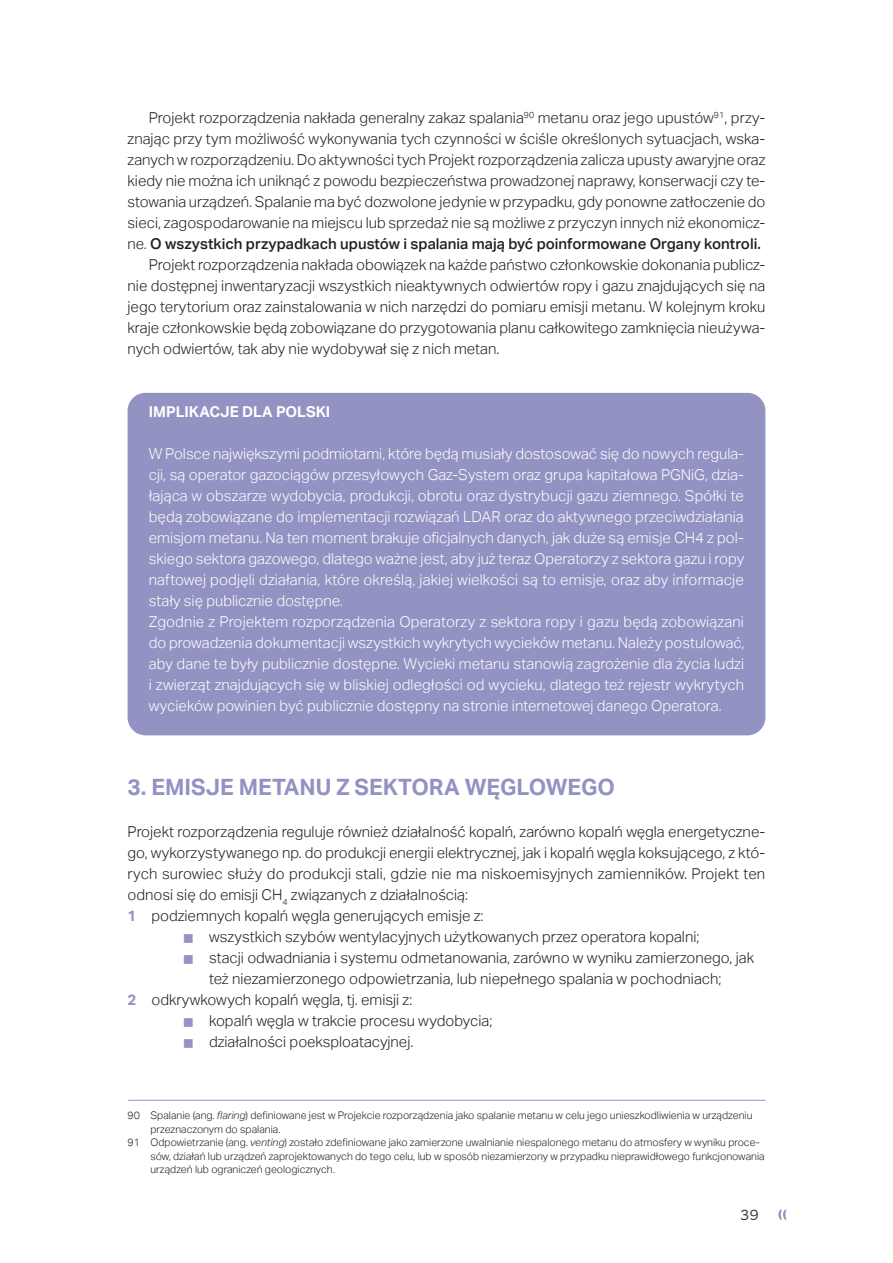
<style>
.page{position:relative;width:893px;height:1263px;background:#fff}
.page>*{position:absolute;margin:0;border:0;box-sizing:border-box;transform-origin:0 0}
.TYTULIK{font:700 22.5px "Aktiv Grotesk";color:#9292c3}
._01_BODY_TEXT{font:300 15px/21px "Aktiv Grotesk";color:#231f20;text-align:justify}
._01_BODY_TEXT-2{font:300 15px/21px "Aktiv Grotesk";color:#fff;text-align:justify}
._01_TEXT_AKAPIT{font:300 15px/21px "Aktiv Grotesk";color:#231f20;text-align:justify}
.TYTUŁ_1_1_1{font:700 15px "Aktiv Grotesk";color:#fff}
.t1{font:300 15px "Merge";color:#334149}
.PRZYPIS{font:300 10.5px/13.5px "Aktiv Grotesk";color:#231f20}
.s1{font-weight:500}
.s2{font-weight:700;color:#9292c3}
.s3{font-style:italic}
</style>
<div class="page">
<svg style="left:778px;top:1209px;width:9px;height:11px"></svg>
<hr style="left:128px;top:1100px;width:637px;height:1px;background:#9292c3">
<div style="left:128px;top:393px;width:637px;height:342px;background:#9292c3;border-radius:18px"></div>
<p class="_01_BODY_TEXT" style="left:128px;top:107px;width:639px;text-indent:21px">Projekt rozporządzenia nakłada generalny zakaz spalania<sup>90</sup> metanu oraz jego upustów<sup>91</sup>, przy&shy;znając przy tym możliwość wykonywania tych czynności w ściśle określonych sytuacjach, wska&shy;zanych w rozporządzeniu. Do aktywności tych Projekt rozporządzenia zalicza upusty awaryjne oraz kiedy nie można ich uniknąć z powodu bezpieczeństwa prowadzonej naprawy, konserwacji czy te&shy;stowania urządzeń. Spalanie ma być dozwolone jedynie w przypadku, gdy ponowne zatłoczenie do sieci, zagospodarowanie na miejscu lub sprzedaż nie są możliwe z przyczyn innych niż ekonomicz&shy;ne. <span class="s1">O wszystkich przypadkach upustów i spalania mają być poinformowane Organy kontroli.</span></p>
<p class="_01_BODY_TEXT" style="left:128px;top:254px;width:639px;text-indent:21px">Projekt rozporządzenia nakłada obowiązek na każde państwo członkowskie dokonania publicz&shy;nie dostępnej inwentaryzacji wszystkich nieaktywnych odwiertów ropy i gazu znajdujących się na jego terytorium oraz zainstalowania w nich narzędzi do pomiaru emisji metanu. W kolejnym kroku kraje członkowskie będą zobowiązane do przygotowania planu całkowitego zamknięcia nieużywa&shy;nych odwiertów, tak aby nie wydobywał się z nich metan.</p>
<p class="TYTUŁ_1_1_1" style="left:149px;top:403px;width:183px">IMPLIKACJE DLA POLSKI</p>
<p class="_01_BODY_TEXT-2" style="left:149px;top:443px;width:597px">W Polsce największymi podmiotami, które będą musiały dostosować się do nowych regula&shy;cji, są operator gazociągów przesyłowych Gaz-System oraz grupa kapitałowa PGNiG, dzia&shy;łająca w obszarze wydobycia, produkcji, obrotu oraz dystrybucji gazu ziemnego. Spółki te będą zobowiązane do implementacji rozwiązań LDAR oraz do aktywnego przeciwdziałania emisjom metanu. Na ten moment brakuje oficjalnych danych, jak duże są emisje CH4 z pol&shy;skiego sektora gazowego, dlatego ważne jest, aby już teraz Operatorzy z sektora gazu i ropy naftowej podjęli działania, które określą, jakiej wielkości są to emisje, oraz aby informacje stały się publicznie dostępne.</p>
<p class="_01_BODY_TEXT-2" style="left:149px;top:611px;width:597px">Zgodnie z Projektem rozporządzenia Operatorzy z sektora ropy i gazu będą zobowiązani do prowadzenia dokumentacji wszystkich wykrytych wycieków metanu. Należy postulować, aby dane te były publicznie dostępne. Wycieki metanu stanowią zagrożenie dla życia ludzi i zwierząt znajdujących się w bliskiej odległości od wycieku, dlatego też rejestr wykrytych wycieków powinien być publicznie dostępny na stronie internetowej danego Operatora.</p>
<p class="TYTULIK" style="left:128px;top:774px;width:489px">3. EMISJE METANU Z SEKTORA WĘGLOWEGO</p>
<p class="_01_TEXT_AKAPIT" style="left:128px;top:821px;width:639px">Projekt rozporządzenia reguluje również działalność kopalń, zarówno kopalń węgla energetyczne&shy;go, wykorzystywanego np. do produkcji energii elektrycznej, jak i kopalń węgla koksującego, z któ&shy;rych surowiec służy do produkcji stali, gdzie nie ma niskoemisyjnych zamienników. Projekt ten odnosi się do emisji CH<sub>4</sub> związanych z działalnością:</p>
<p class="_01_TEXT_AKAPIT" style="left:128px;top:905px;width:357px"><span class="s2">1</span> podziemnych kopalń węgla generujących emisje z:</p>
<p class="_01_BODY_TEXT" style="left:209px;top:926px;width:492px">wszystkich szybów wentylacyjnych użytkowanych przez operatora kopalni;</p>
<p class="_01_BODY_TEXT" style="left:209px;top:947px;width:547px">stacji odwadniania i systemu odmetanowania, zarówno w wyniku zamierzonego, jak też niezamierzonego odpowietrzania, lub niepełnego spalania w pochodniach;</p>
<p class="_01_TEXT_AKAPIT" style="left:128px;top:989px;width:286px"><span class="s2">2</span> odkrywkowych kopalń węgla, tj. emisji z:</p>
<p class="_01_BODY_TEXT" style="left:209px;top:1010px;width:285px">kopalń węgla w trakcie procesu wydobycia;</p>
<p class="_01_BODY_TEXT" style="left:209px;top:1031px;width:206px">działalności poeksploatacyjnej.</p>
<p class="PRZYPIS" style="left:150px;top:1109px;width:603px;text-indent:-23px">90 Spalanie (ang. <span class="s3">flaring</span>) definiowane jest w Projekcie rozporządzenia jako spalanie metanu w celu jego unieszkodliwienia w urządzeniu przeznaczonym do spalania.</p>
<p class="PRZYPIS" style="left:150px;top:1136px;width:616px;text-indent:-23px">91 Odpowietrzanie (ang. <span class="s3">venting</span>) zostało zdefiniowane jako zamierzone uwalnianie niespalonego metanu do atmosfery w wyniku proce&shy;sów, działań lub urządzeń zaprojektowanych do tego celu, lub w sposób niezamierzony w przypadku nieprawidłowego funkcjonowania urządzeń lub ograniczeń geologicznych.</p>
<p class="t1" style="left:741px;top:1206px;width:20px">39</p>
</div>
